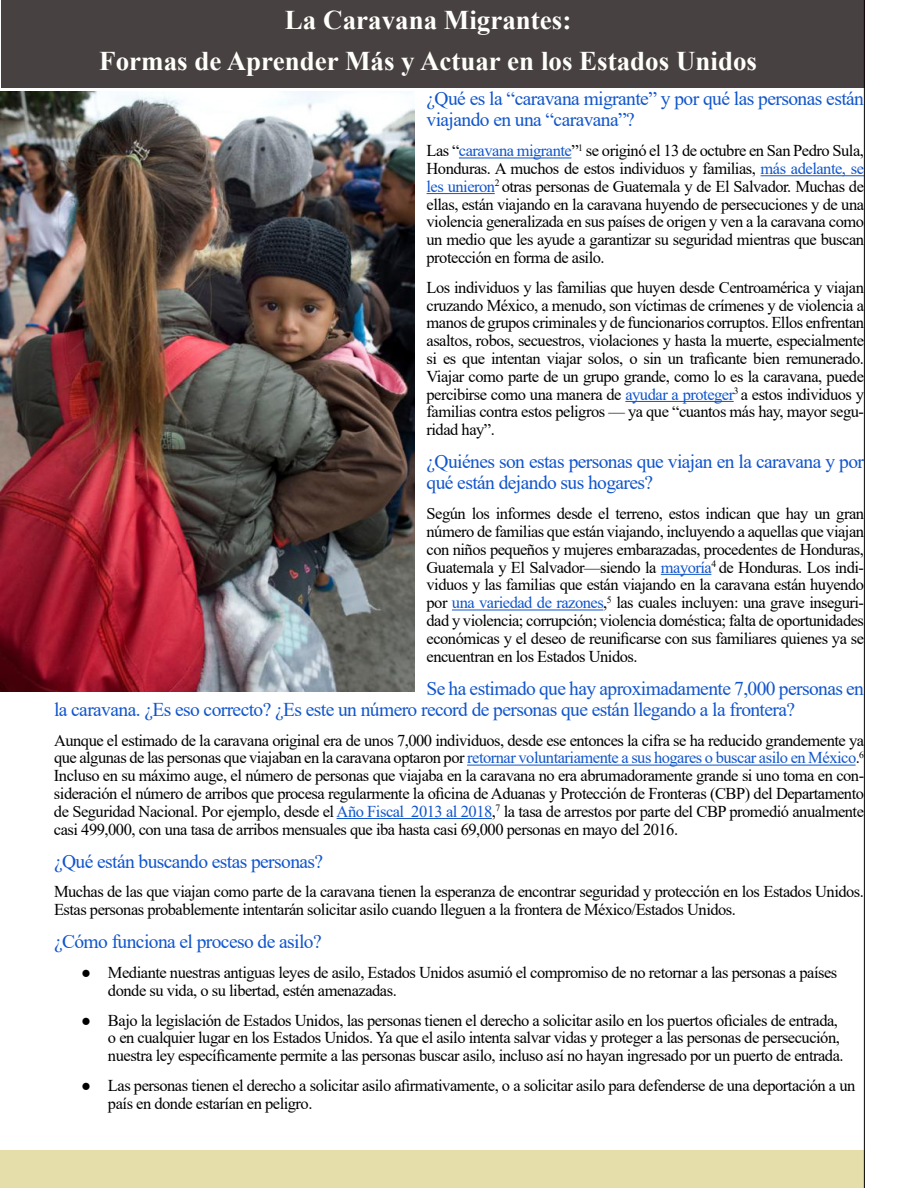
<style>
.page{position:relative;width:918px;height:1188px;background:#fff}
.page>*{position:absolute;margin:0;border:0;box-sizing:border-box;transform-origin:0 0}
.t1{font:700 27px/41.1px "Times New Roman";color:#fffffb;text-align:center}
.t2{font:19.5px/21px "Times New Roman";letter-spacing:-.03em;color:#15c}
.t3{font:16.5px/17.9px "Times New Roman";letter-spacing:-.03em;color:#000;text-align:justify}
.s1{color:#15c}
</style>
<div class="page">
<div style="left:0;top:1150px;width:864px;height:38px;background:#e5ddaa"></div>
<hr style="left:864px;top:0;width:1px;height:1188px;background:#000">
<div style="left:1px;top:1px;width:864px;height:87px;background:#484141"></div>
<img style="left:0;top:91px;width:415px;height:600px">
<hr style="left:459px;top:158px;width:112px;height:1px;background:#15c">
<hr style="left:761px;top:175px;width:103px;height:1px;background:#15c">
<hr style="left:427px;top:193px;width:68px;height:1px;background:#15c">
<hr style="left:625px;top:401px;width:109px;height:1px;background:#15c">
<hr style="left:661px;top:574px;width:50px;height:1px;background:#15c">
<hr style="left:452px;top:610px;width:151px;height:1px;background:#15c">
<hr style="left:467px;top:765px;width:389px;height:1px;background:#15c">
<hr style="left:337px;top:818px;width:155px;height:1px;background:#15c">
<h1 class="t1" style="left:99px;top:-1px;width:659px">La Caravana Migrantes:<br>Formas de Aprender Más y Actuar en los Estados Unidos</h1>
<p class="t2" style="left:427px;top:88px;width:439px">¿Qué es la “caravana migrante” y por qué las personas están viajando en una “caravana”?</p>
<p class="t3" style="left:427px;top:141px;width:439px">Las “<span class="s1">caravana migrante</span>”<sup>1</sup> se originó el 13 de octubre en San Pedro Sula, Honduras. A muchos de estos individuos y familias, <span class="s1">más adelante, se les unieron</span><sup>2</sup> otras personas de Guatemala y de El Salvador. Muchas de ellas, están viajando en la caravana huyendo de persecuciones y de una violencia generalizada en sus países de origen y ven a la caravana como un medio que les ayude a garantizar su seguridad mientras que buscan protección en forma de asilo.</p>
<p class="t3" style="left:427px;top:278px;width:439px">Los individuos y las familias que huyen desde Centroamérica y viajan cruzando México, a menudo, son víctimas de crímenes y de violencia a manos de grupos criminales y de funcionarios corruptos. Ellos enfrentan asaltos, robos, secuestros, violaciones y hasta la muerte, especialmente si es que intentan viajar solos, o sin un traficante bien remunerado.<br>Viajar como parte de un grupo grande, como lo es la caravana, puede percibirse como una manera de <span class="s1">ayudar a proteger</span><sup>3</sup> a estos individuos y familias contra estos peligros — ya que “cuantos más hay, mayor segu&shy;ridad hay”.</p>
<p class="t2" style="left:427px;top:451px;width:439px">¿Quiénes son estas personas que viajan en la caravana y por qué están dejando sus hogares?</p>
<p class="t3" style="left:427px;top:504px;width:439px">Según los informes desde el terreno, estos indican que hay un gran número de familias que están viajando, incluyendo a aquellas que viajan con niños pequeños y mujeres embarazadas, procedentes de Honduras, Guatemala y El Salvador—siendo la <span class="s1">mayoría</span><sup>4</sup> de Honduras. Los indi&shy;viduos y las familias que están viajando en la caravana están huyendo por <span class="s1">una variedad de razones</span>,<sup>5</sup> las cuales incluyen: una grave inseguri&shy;dad y violencia; corrupción; violencia doméstica; falta de oportunidades económicas y el deseo de reunificarse con sus familiares quienes ya se encuentran en los Estados Unidos.</p>
<p class="t2" style="left:54px;top:677px;width:812px;text-indent:373px">Se ha estimado que hay aproximadamente 7,000 personas en la caravana. ¿Es eso correcto? ¿Es este un número record de personas que están llegando a la frontera?</p>
<p class="t3" style="left:54px;top:731px;width:812px">Aunque el estimado de la caravana original era de unos 7,000 individuos, desde ese entonces la cifra se ha reducido grandemente ya que algunas de las personas que viajaban en la caravana optaron por <span class="s1">retornar voluntariamente a sus hogares o buscar asilo en México</span>.<sup>6<br></sup>Incluso en su máximo auge, el número de personas que viajaba en la caravana no era abrumadoramente grande si uno toma en con&shy;sideración el número de arribos que procesa regularmente la oficina de Aduanas y Protección de Fronteras (CBP) del Departamento de Seguridad Nacional. Por ejemplo, desde el <span class="s1">Año Fiscal 2013 al 2018</span>,<sup>7</sup> la tasa de arrestos por parte del CBP promedió anualmente casi 499,000, con una tasa de arribos mensuales que iba hasta casi 69,000 personas en mayo del 2016.</p>
<p class="t2" style="left:54px;top:850px;width:271px">¿Qué están buscando estas personas?</p>
<p class="t3" style="left:54px;top:882px;width:812px">Muchas de las que viajan como parte de la caravana tienen la esperanza de encontrar seguridad y protección en los Estados Unidos.<br>Estas personas probablemente intentarán solicitar asilo cuando lleguen a la frontera de México/Estados Unidos.</p>
<p class="t2" style="left:54px;top:931px;width:269px">¿Cómo funciona el proceso de asilo?</p>
<p class="t3" style="left:108px;top:963px;width:731px;text-indent:-27px">● Mediante nuestras antiguas leyes de asilo, Estados Unidos asumió el compromiso de no retornar a las personas a países donde su vida, o su libertad, estén amenazadas.</p>
<p class="t3" style="left:108px;top:1011px;width:737px;text-align:left;text-indent:-27px">● Bajo la legislación de Estados Unidos, las personas tienen el derecho a solicitar asilo en los puertos oficiales de entrada, o en cualquier lugar en los Estados Unidos. Ya que el asilo intenta salvar vidas y proteger a las personas de persecución, nuestra ley específicamente permite a las personas buscar asilo, incluso así no hayan ingresado por un puerto de entrada.</p>
<p class="t3" style="left:108px;top:1076px;width:749px;text-indent:-27px">● Las personas tienen el derecho a solicitar asilo afirmativamente, o a solicitar asilo para defenderse de una deportación a un país en donde estarían en peligro.</p>
</div>
